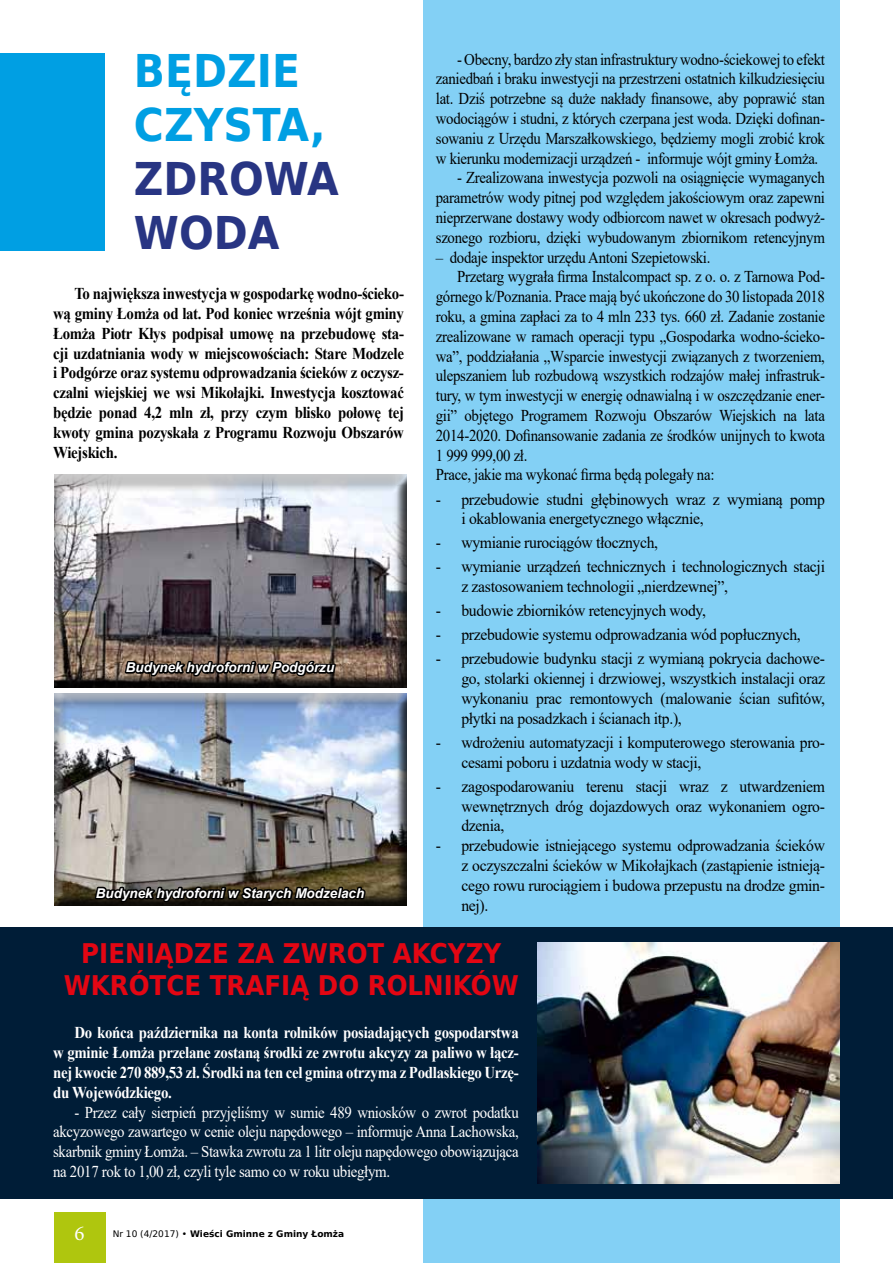
<style>
.page{position:relative;width:893px;height:1263px;background:#fff}
.page>*{position:absolute;margin:0;border:0;box-sizing:border-box;transform-origin:0 0}
.t1{font:700 45px/54px "DejaVu Sans";color:#009fe3;scale:.91 1}
.t2{font:700 45px/54px "DejaVu Sans";color:#283583;scale:.91 1}
.t3{font:700 27px/32.4px "DejaVu Sans";color:#e30613;text-align:center;scale:.91 1}
.t4{font:21px "Minion Pro";color:#fff}
.t5{font:16.5px/19.8px "Times New Roman";letter-spacing:-.02em;color:#000;text-align:justify;scale:.9 1}
.t6{font:16.5px/19.8px "Times New Roman";letter-spacing:-.02em;color:#000;scale:.95 1}
.t7{font:700 16.5px/19.8px "Times New Roman";letter-spacing:-.02em;color:#000;text-align:justify;scale:.9 1}
.t8{font:16.5px/19.8px "Times New Roman";letter-spacing:-.02em;color:#fff;text-align:justify;scale:.9 1}
.t9{font:700 16.5px/19.8px "Times New Roman";letter-spacing:-.02em;color:#fff;text-align:justify;scale:.9 1}
.t10{font:italic 700 13.5px "Arial";color:#fff}
.t11{font:700 9px "DejaVu Sans";color:#000}
.s1{font-weight:400}
</style>
<div class="page">
<div style="left:54px;top:1212px;width:51px;height:51px;background:#afc60e"></div>
<div style="left:0;top:53px;width:104px;height:198px;background:#009fe3"></div>
<div style="left:423px;top:0;width:417px;height:1263px;background:#83d0f5"></div>
<div style="left:54px;top:693px;width:354px;height:215px;background:#000;opacity:.75"></div>
<div style="left:53px;top:474px;width:357px;height:215px;background:#000;opacity:.75"></div>
<svg style="left:123px;top:640px;width:215px;height:48px;background:#4b3e35"></svg>
<svg style="left:93px;top:864px;width:275px;height:44px;background:#524d43"></svg>
<div style="left:0;top:927px;width:893px;height:272px;background:#001d37"></div>
<img style="left:538px;top:942px;width:302px;height:241px">
<h1 class="t1" style="left:134px;top:43px;width:212px">BĘDZIE<br>CZYSTA,</h1>
<h1 class="t2" style="left:134px;top:151px;width:227px">ZDROWA<br>WODA</h1>
<p class="t7" style="left:53px;top:283px;width:391px;text-indent:21px">To największa inwestycja w gospodarkę wodno-ścieko&shy;wą gminy Łomża od lat. Pod koniec września wójt gminy Łomża Piotr Kłys podpisał umowę na przebudowę sta&shy;cji uzdatniania wody w miejscowościach: Stare Modzele i Podgórze oraz systemu odprowadzania ścieków z oczysz&shy;czalni wiejskiej we wsi Mikołajki. Inwestycja kosztować będzie ponad 4,2 mln zł, przy czym blisko połowę tej kwoty gmina pozyskała z Programu Rozwoju Obszarów Wiejskich.</p>
<p class="t10" style="left:126px;top:658px;width:210px">Budynek hydroforni w Podgórzu</p>
<p class="t10" style="left:96px;top:884px;width:270px">Budynek hydroforni w Starych Modzelach</p>
<p class="t5" style="left:436px;top:49px;width:434px;text-indent:21px">- Obecny, bardzo zły stan infrastruktury wodno-ściekowej to efekt zaniedbań i braku inwestycji na przestrzeni ostatnich kilkudziesięciu lat. Dziś potrzebne są duże nakłady finansowe, aby poprawić stan wodociągów i studni, z których czerpana jest woda. Dzięki dofinan&shy;sowaniu z Urzędu Marszałkowskiego, będziemy mogli zrobić krok w kierunku modernizacji urządzeń - informuje wójt gminy Łomża.</p>
<p class="t5" style="left:436px;top:167px;width:434px;text-indent:21px">- Zrealizowana inwestycja pozwoli na osiągnięcie wymaganych parametrów wody pitnej pod względem jakościowym oraz zapewni nieprzerwane dostawy wody odbiorcom nawet w okresach podwyż&shy;szonego rozbioru, dzięki wybudowanym zbiornikom retencyjnym</p>
<p class="t5" style="left:436px;top:247px;width:307px">– dodaje inspektor urzędu Antoni Szepietowski.</p>
<p class="t5" style="left:457px;top:266px;width:410px">Przetarg wygrała firma Instalcompact sp. z o. o. z Tarnowa Pod-</p>
<p class="t5" style="left:436px;top:286px;width:434px">górnego k/Poznania. Prace mają być ukończone do 30 listopada 2018</p>
<p class="t5" style="left:436px;top:306px;width:434px">roku, a gmina zapłaci za to 4 mln 233 tys. 660 zł. Zadanie zostanie</p>
<p class="t5" style="left:436px;top:326px;width:434px">zrealizowane w ramach operacji typu „Gospodarka wodno-ścieko-</p>
<p class="t5" style="left:436px;top:346px;width:434px">wa”, poddziałania „Wsparcie inwestycji związanych z tworzeniem,</p>
<p class="t5" style="left:436px;top:365px;width:434px">ulepszaniem lub rozbudową wszystkich rodzajów małej infrastruk-</p>
<p class="t5" style="left:436px;top:385px;width:434px">tury, w tym inwestycji w energię odnawialną i w oszczędzanie ener-</p>
<p class="t5" style="left:436px;top:405px;width:434px">gii” objętego Programem Rozwoju Obszarów Wiejskich na lata</p>
<p class="t5" style="left:436px;top:425px;width:434px">2014-2020. Dofinansowanie zadania ze środków unijnych to kwota</p>
<p class="t5" style="left:436px;top:445px;width:103px">1 999 999,00 zł.</p>
<p class="t5" style="left:436px;top:464px;width:311px">Prace, jakie ma wykonać firma będą polegały na:</p>
<p class="t6" style="left:461px;top:488px;width:384px;text-indent:-26px">- przebudowie studni głębinowych wraz z wymianą pomp i okablowania energetycznego włącznie,</p>
<p class="t6" style="left:436px;top:532px;width:236px">- wymianie rurociągów tłocznych,</p>
<p class="t6" style="left:461px;top:556px;width:384px;text-indent:-26px">- wymianie urządzeń technicznych i technologicznych stacji z zastosowaniem technologii „nierdzewnej”,</p>
<p class="t6" style="left:436px;top:600px;width:286px">- budowie zbiorników retencyjnych wody,</p>
<p class="t6" style="left:436px;top:624px;width:386px">- przebudowie systemu odprowadzania wód popłucznych,</p>
<p class="t6" style="left:461px;top:648px;width:384px;text-align:justify;text-indent:-26px">- przebudowie budynku stacji z wymianą pokrycia dachowe&shy;go, stolarki okiennej i drzwiowej, wszystkich instalacji oraz wykonaniu prac remontowych (malowanie ścian sufitów, płytki na posadzkach i ścianach itp.),</p>
<p class="t6" style="left:461px;top:732px;width:384px;text-indent:-26px">- wdrożeniu automatyzacji i komputerowego sterowania pro&shy;cesami poboru i uzdatnia wody w stacji,</p>
<p class="t6" style="left:461px;top:776px;width:384px;text-align:justify;text-indent:-26px">- zagospodarowaniu terenu stacji wraz z utwardzeniem wewnętrznych dróg dojazdowych oraz wykonaniem ogro&shy;dzenia,</p>
<p class="t6" style="left:461px;top:835px;width:384px;text-align:justify;text-indent:-26px">- przebudowie istniejącego systemu odprowadzania ścieków z oczyszczalni ścieków w Mikołajkach (zastąpienie istnieją&shy;cego rowu rurociągiem i budowa przepustu na drodze gmin&shy;nej).</p>
<h2 class="t3" style="left:64px;top:936px;width:502px">PIENIĄDZE ZA ZWROT AKCYZY<br>WKRÓTCE TRAFIĄ DO ROLNIKÓW</h2>
<p class="t9" style="left:53px;top:1022px;width:519px;text-indent:21px">Do końca października na konta rolników posiadających gospodarstwa w gminie Łomża przelane zostaną środki ze zwrotu akcyzy za paliwo w łącz&shy;nej kwocie 270 889,53 zł. Środki na ten cel gmina otrzyma z Podlaskiego Urzę&shy;du Wojewódzkiego.</p>
<p class="t8" style="left:53px;top:1102px;width:519px;text-indent:21px">- Przez cały sierpień przyjęliśmy w sumie 489 wniosków o zwrot podatku akcyzowego zawartego w cenie oleju napędowego – informuje Anna Lachowska, skarbnik gminy Łomża. – Stawka zwrotu za 1 litr oleju napędowego obowiązująca na 2017 rok to 1,00 zł, czyli tyle samo co w roku ubiegłym.</p>
<p class="t4" style="left:74px;top:1219px;width:12px">6</p>
<p class="t11" style="left:113px;top:1226px;width:233px"><span class="s1">Nr 10 (4/2017) •</span> WIEŚCI GMINNE Z GMINY ŁOMŻA</p>
</div>
